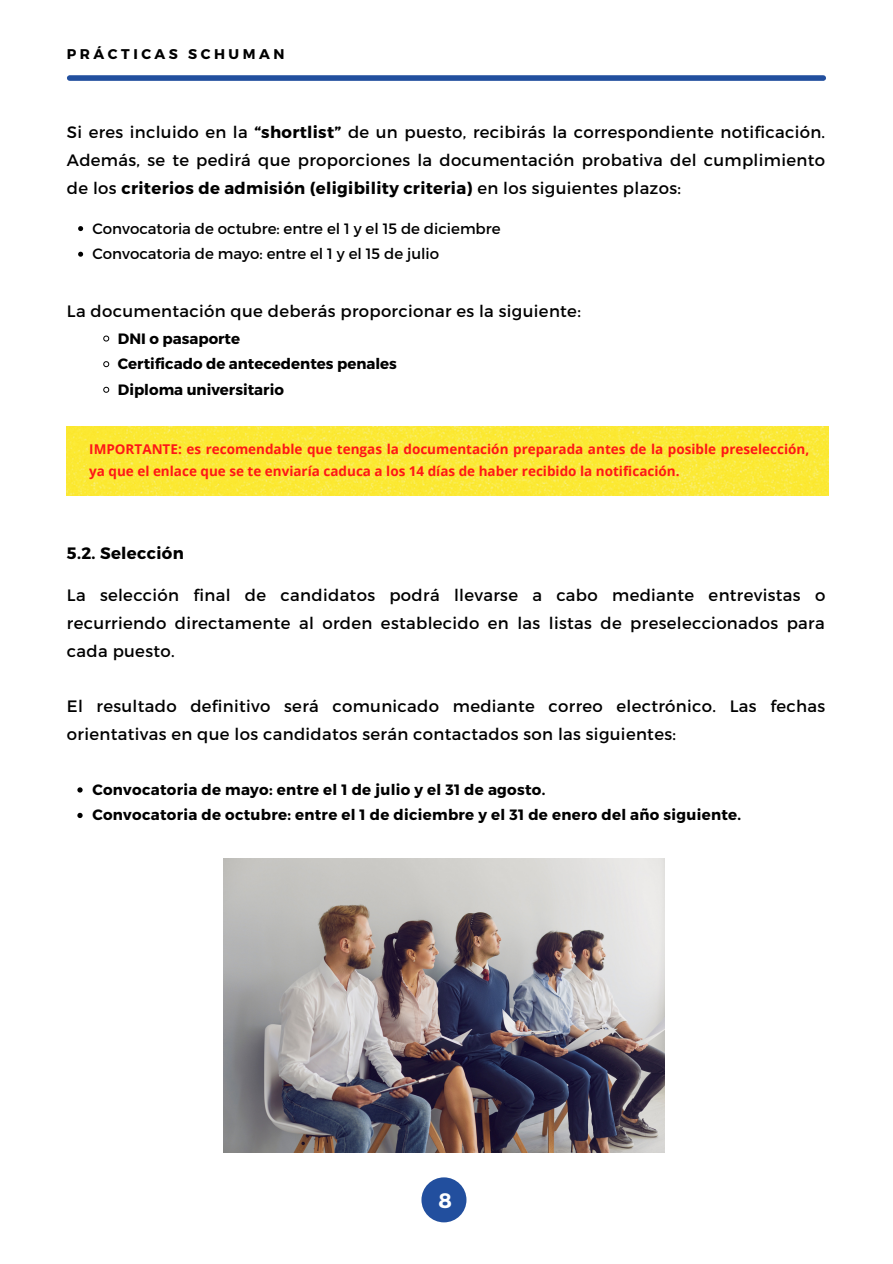
<style>
.page{position:relative;width:893px;height:1264px;background:#fff}
.page>*{position:absolute;margin:0;border:0;box-sizing:border-box;transform-origin:0 0}
.t1{font:700 20.85px "Montserrat";color:#fff}
.t2{font:16.5px/27.8px "Montserrat";letter-spacing:.02em;color:#000;text-align:justify}
.t3{font:700 16.5px "Montserrat";letter-spacing:.02em;color:#000}
.t4{font:700 15px/25.5px "Montserrat";letter-spacing:.02em;color:#000}
.t5{font:15px/25.7px "Montserrat";color:#000}
.t6{font:700 15px/25.7px "Montserrat";color:#000}
.t7{font:700 14.1px "Montserrat";letter-spacing:.25em;color:#000}
.t8{font:700 13.5px/22.5px "Open Sans";color:#ff1616}
.s1{font-weight:700}
</style>
<div class="page">
<div style="left:421px;top:1177px;width:45px;height:45px;background:#224f9e;border-radius:50%"></div>
<div style="left:70px;top:75px;width:753px;height:6px;background:#224f9e"></div>
<img style="left:67px;top:426px;width:761px;height:69px">
<img style="left:224px;top:858px;width:440px;height:293px">
<svg style="left:78px;top:226px;width:5px;height:5px"></svg>
<svg style="left:78px;top:252px;width:5px;height:5px"></svg>
<svg style="left:103px;top:335px;width:6px;height:7px"></svg>
<svg style="left:103px;top:361px;width:6px;height:6px"></svg>
<svg style="left:103px;top:386px;width:6px;height:7px"></svg>
<svg style="left:77px;top:787px;width:6px;height:5px"></svg>
<svg style="left:77px;top:812px;width:6px;height:6px"></svg>
<p class="t7" style="left:67px;top:45px;width:219px">PRÁCTICAS SCHUMAN</p>
<p class="t2" style="left:67px;top:117px;width:759px">Si eres incluido en la <span class="s1">“shortlist”</span> de un puesto, recibirás la correspondiente notificación.<br>Además, se te pedirá que proporciones la documentación probativa del cumplimiento de los <span class="s1">criterios de admisión (eligibility criteria)</span> en los siguientes plazos:</p>
<p class="t5" style="left:92px;top:215px;width:409px">Convocatoria de octubre: entre el 1 y el 15 de diciembre<br>Convocatoria de mayo: entre el 1 y el 15 de julio</p>
<p class="t2" style="left:67px;top:296px;width:515px">La documentación que deberás proporcionar es la siguiente:</p>
<p class="t6" style="left:118px;top:324px;width:280px">DNI o pasaporte<br>Certificado de antecedentes penales<br>Diploma universitario</p>
<p class="t8" style="left:89px;top:437px;width:721px">IMPORTANTE: es recomendable que tengas la documentación preparada antes de la posible preselección, ya que el enlace que se te enviaría caduca a los 14 días de haber recibido la notificación.</p>
<p class="t3" style="left:67px;top:542px;width:118px">5.2. Selección</p>
<p class="t2" style="left:67px;top:581px;width:760px">La selección final de candidatos podrá llevarse a cabo mediante entrevistas o recurriendo directamente al orden establecido en las listas de preseleccionados para cada puesto.</p>
<p class="t2" style="left:67px;top:691px;width:759px">El resultado definitivo será comunicado mediante correo electrónico. Las fechas orientativas en que los candidatos serán contactados son las siguientes:</p>
<p class="t4" style="left:92px;top:776px;width:650px">Convocatoria de mayo: entre el 1 de julio y el 31 de agosto.<br>Convocatoria de octubre: entre el 1 de diciembre y el 31 de enero del año siguiente.</p>
<p class="t1" style="left:438px;top:1186px;width:15px">8</p>
</div>
